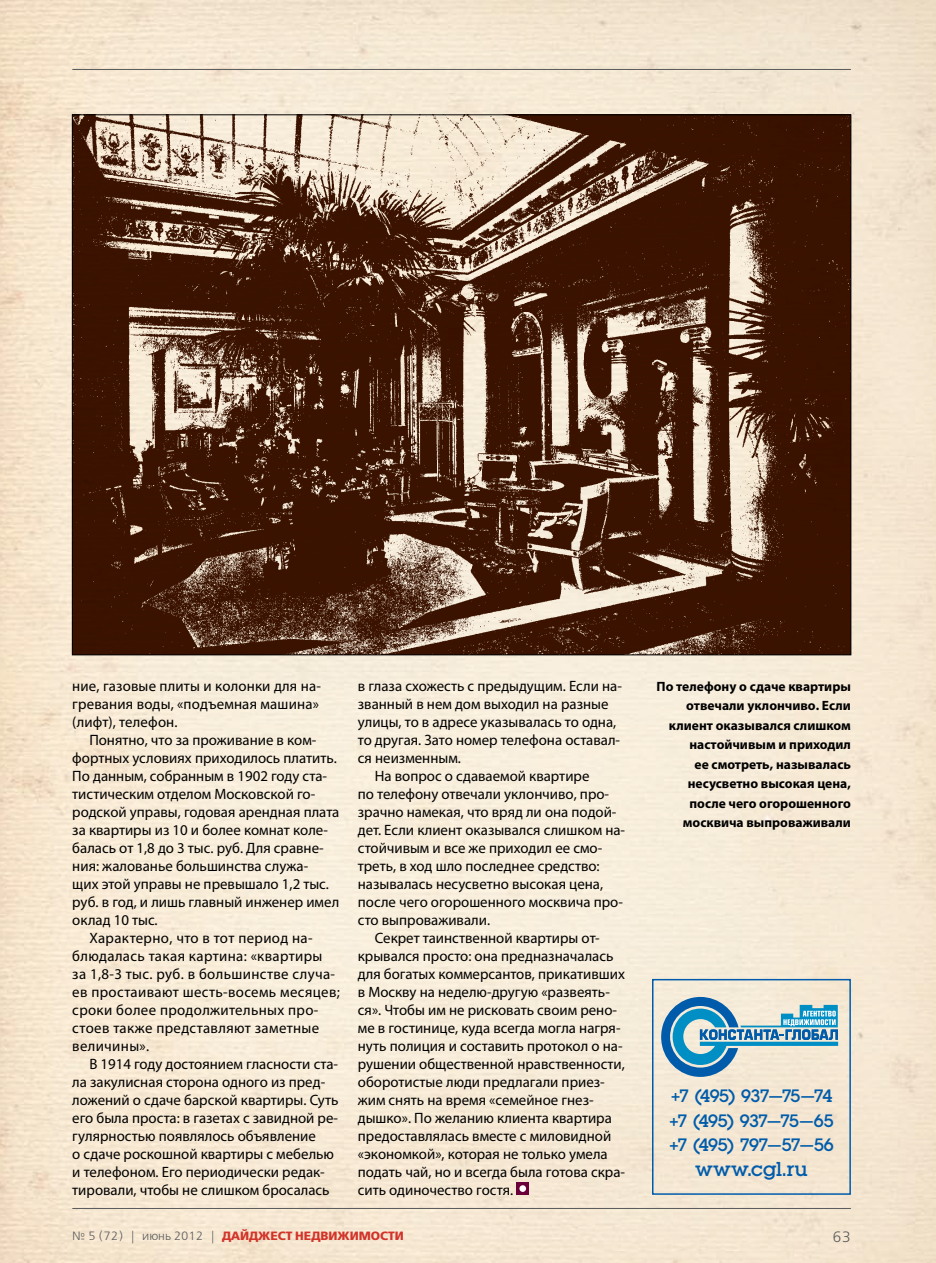
<style>
.page{position:relative;width:936px;height:1263px;background:#fff}
.page>*{position:absolute;margin:0;border:0;box-sizing:border-box;transform-origin:0 0}
.t1{font:21px "Luga C";letter-spacing:.005em;color:#005cab}
.t2{font:18.75px/24.5px "Luga C";letter-spacing:-.025em;color:#005cab;text-align:justify}
.t3{font:15px/18px "Myriad Pro";color:#000}
.t4{font:15px "Myriad Pro";letter-spacing:.025em;color:#000}
.t5{font:15px "Free Set Light C";color:#58595b}
.t6{font:700 13.5px/19.5px "Myriad Pro";color:#000;text-align:right}
.t7{font:12px "Free Set Bold C";color:#d2342a}
.s1{font-family:"Free Set Light C";color:#58595b}
</style>
<div class="page">
<img style="left:0;top:0;width:935px;height:1263px">
<hr style="left:72px;top:1208px;width:778px;height:1px;background:#58595b">
<div style="left:516px;top:1182px;width:13px;height:13px;background:#690039"></div>
<div style="left:519px;top:1185px;width:7px;height:7px;background:#fff;border-radius:50%"></div>
<img style="left:74px;top:117px;width:775px;height:536px">
<hr style="left:72px;top:69px;width:778px;height:1px;background:#58595b">
<div style="left:652px;top:979px;width:198px;height:216px;border:2px solid #005cab"></div>
<svg style="left:661px;top:997px;width:177px;height:80px;background:#97bdcb"></svg>
<p class="t3" style="left:72px;top:677px;width:250px">ние, газовые плиты и колонки для на&shy;гревания воды, «подъемная машина» (лифт), телефон.</p>
<p class="t3" style="left:89px;top:731px;width:228px">Понятно, что за проживание в ком-</p>
<p class="t3" style="left:72px;top:749px;width:266px">фортных условиях приходилось платить.</p>
<p class="t3" style="left:72px;top:767px;width:256px">По данным, собранным в 1902 году ста-</p>
<p class="t3" style="left:72px;top:785px;width:244px">тистическим отделом Московской го-</p>
<p class="t3" style="left:72px;top:803px;width:268px">родской управы, годовая арендная плата</p>
<p class="t3" style="left:72px;top:821px;width:257px">за квартиры из 10 и более комнат коле-</p>
<p class="t3" style="left:72px;top:839px;width:253px">балась от 1,8 до 3 тыс. руб. Для сравне-</p>
<p class="t3" style="left:72px;top:857px;width:237px">ния: жалованье большинства служа-</p>
<p class="t3" style="left:72px;top:875px;width:258px">щих этой управы не превышало 1,2 тыс.</p>
<p class="t3" style="left:72px;top:893px;width:268px">руб. в год, и лишь главный инженер имел</p>
<p class="t3" style="left:72px;top:911px;width:87px">оклад 10 тыс.</p>
<p class="t4" style="left:89px;top:929px;width:225px">Характерно, что в тот период на-</p>
<p class="t4" style="left:72px;top:947px;width:251px">блюдалась такая картина: «квартиры</p>
<p class="t4" style="left:72px;top:965px;width:264px">за 1,8-3 тыс. руб. в большинстве случа-</p>
<p class="t4" style="left:72px;top:983px;width:269px">ев простаивают шесть-восемь месяцев;</p>
<p class="t4" style="left:72px;top:1001px;width:248px">сроки более продолжительных про-</p>
<p class="t4" style="left:72px;top:1019px;width:248px">стоев также представляют заметные</p>
<p class="t4" style="left:72px;top:1037px;width:78px">величины».</p>
<p class="t3" style="left:89px;top:1055px;width:250px">В 1914 году достоянием гласности ста-</p>
<p class="t3" style="left:72px;top:1073px;width:254px">ла закулисная сторона одного из пред-</p>
<p class="t3" style="left:72px;top:1091px;width:268px">ложений о сдаче барской квартиры. Суть</p>
<p class="t3" style="left:72px;top:1109px;width:267px">его была проста: в газетах с завидной ре-</p>
<p class="t3" style="left:72px;top:1127px;width:245px">гулярностью появлялось объявление</p>
<p class="t3" style="left:72px;top:1145px;width:263px">о сдаче роскошной квартиры с мебелью</p>
<p class="t3" style="left:72px;top:1163px;width:254px">и телефоном. Его периодически редак-</p>
<p class="t3" style="left:72px;top:1181px;width:259px">тировали, чтобы не слишком бросалась</p>
<p class="t3" style="left:358px;top:677px;width:265px">в глаза схожесть с предыдущим. Если на-</p>
<p class="t3" style="left:358px;top:695px;width:252px">званный в нем дом выходил на разные</p>
<p class="t3" style="left:358px;top:713px;width:260px">улицы, то в адресе указывалась то одна,</p>
<p class="t3" style="left:358px;top:731px;width:264px">то другая. Зато номер телефона оставал-</p>
<p class="t3" style="left:358px;top:749px;width:105px">ся неизменным.</p>
<p class="t3" style="left:375px;top:767px;width:216px">На вопрос о сдаваемой квартире</p>
<p class="t3" style="left:358px;top:785px;width:253px">по телефону отвечали уклончиво, про-</p>
<p class="t3" style="left:358px;top:803px;width:260px">зрачно намекая, что вряд ли она подой-</p>
<p class="t3" style="left:358px;top:821px;width:269px">дет. Если клиент оказывался слишком на-</p>
<p class="t3" style="left:358px;top:839px;width:246px">стойчивым и все же приходил ее смо-</p>
<p class="t3" style="left:358px;top:857px;width:243px">треть, в ход шло последнее средство:</p>
<p class="t3" style="left:358px;top:875px;width:247px">называлась несусветно высокая цена,</p>
<p class="t3" style="left:358px;top:893px;width:266px">после чего огорошенного москвича про-</p>
<p class="t3" style="left:358px;top:911px;width:134px">сто выпроваживали.</p>
<p class="t3" style="left:375px;top:929px;width:226px">Секрет таинственной квартиры от-</p>
<p class="t3" style="left:358px;top:947px;width:257px">крывался просто: она предназначалась</p>
<p class="t3" style="left:358px;top:965px;width:268px">для богатых коммерсантов, прикативших</p>
<p class="t3" style="left:358px;top:983px;width:253px">в Москву на неделю-другую «развеять-</p>
<p class="t3" style="left:358px;top:1001px;width:261px">ся». Чтобы им не рисковать своим рено-</p>
<p class="t3" style="left:358px;top:1019px;width:264px">ме в гостинице, куда всегда могла нагря-</p>
<p class="t3" style="left:358px;top:1037px;width:266px">нуть полиция и составить протокол о на-</p>
<p class="t3" style="left:358px;top:1055px;width:268px">рушении общественной нравственности,</p>
<p class="t3" style="left:358px;top:1073px;width:248px">оборотистые люди предлагали приез-</p>
<p class="t3" style="left:358px;top:1091px;width:237px">жим снять на время «семейное гнез-</p>
<p class="t3" style="left:358px;top:1109px;width:255px">дышко». По желанию клиента квартира</p>
<p class="t3" style="left:358px;top:1127px;width:255px">предоставлялась вместе с миловидной</p>
<p class="t3" style="left:358px;top:1145px;width:251px">«экономкой», которая не только умела</p>
<p class="t3" style="left:358px;top:1163px;width:269px">подать чай, но и всегда была готова скра-</p>
<p class="t3" style="left:358px;top:1181px;width:157px">сить одиночество гостя.</p>
<p class="t6" style="left:656px;top:676px;width:196px">По телефону о сдаче квартиры отвечали уклончиво. Если клиент оказывался слишком настойчивым и приходил<br>ее смотреть, называлась несусветно высокая цена, после чего огорошенного москвича выпроваживали</p>
<p class="t2" style="left:669px;top:1084px;width:166px">+7 (495) 937–75–74 +7 (495) 937–75–65 +7 (495) 797–57–56</p>
<h1 class="t1" style="left:695px;top:1159px;width:114px">www.cgl.ru</h1>
<p class="t7" style="left:72px;top:1229px;width:333px"><span class="s1">№ 5 (72) | июнь 2012 |</span> ДАЙДЖЕСТ НЕДВИЖИМОСТИ</p>
<p class="t5" style="left:832px;top:1229px;width:20px">63</p>
</div>
